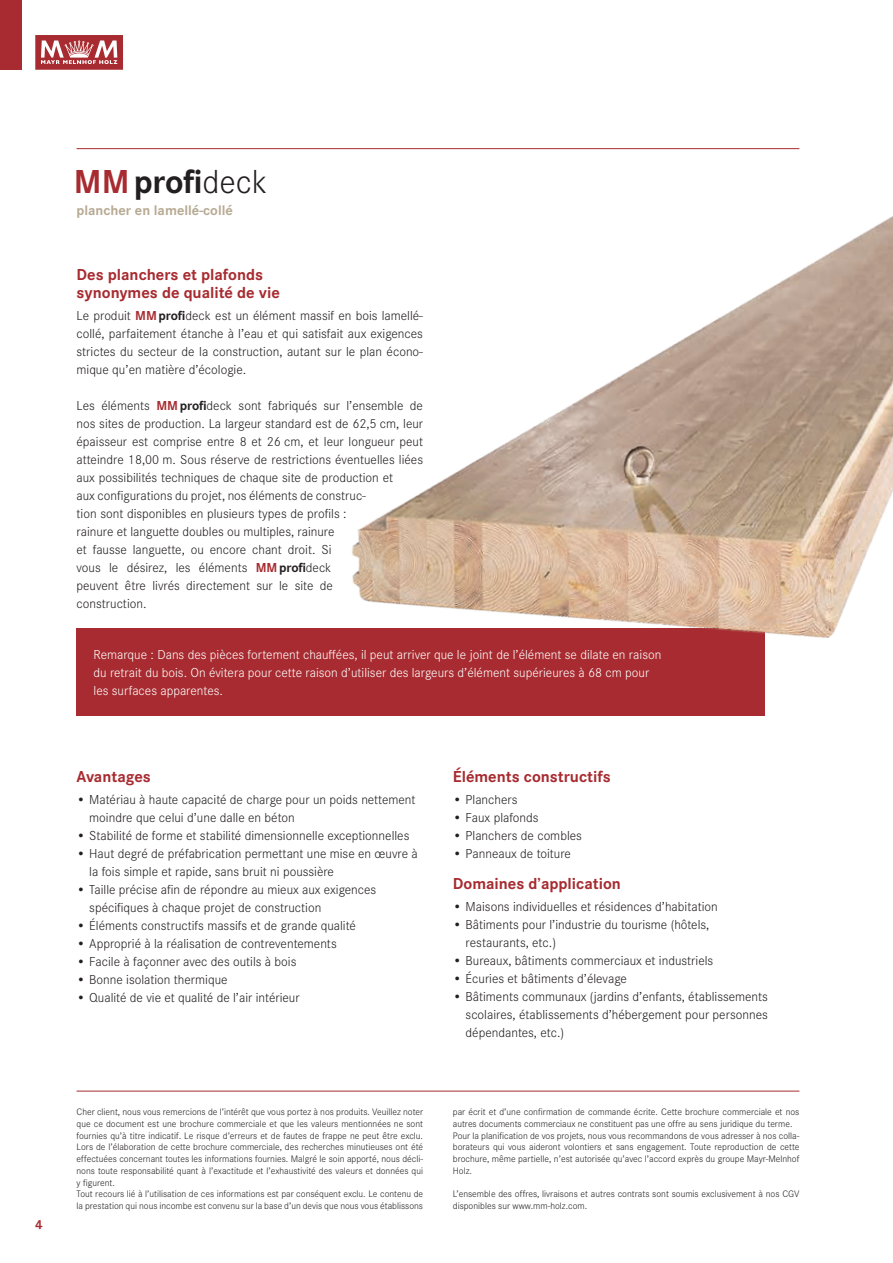
<style>
.page{position:relative;width:893px;height:1263px;background:#fff}
.page>*{position:absolute;margin:0;border:0;box-sizing:border-box;transform-origin:0 0}
.t1{font:700 34.5px "Corporate S";letter-spacing:-.01em;color:#231f20}
.t2{font:700 16.5px/18px "Corporate S";color:#a72b30}
.t3{font:700 14.4px "Corporate S";color:#b8ab95}
.t4{font:300 13.5px/18px "Corporate S";color:#231f20}
.t5{font:300 13.5px/18px "Corporate S";color:#fff}
.t6{font:700 13.5px "Corporate S";color:#a72b30}
.t7{font:300 9.75px/11.7px "Corporate S";color:#231f20}
.s1{color:#a72b30}
.s2{font-weight:300}
.s3{font-weight:700;color:#a72b30}
.s4{font-weight:700}
</style>
<div class="page">
<svg style="left:35px;top:35px;width:88px;height:35px;background:#bd6064"></svg>
<div style="left:0;top:0;width:21px;height:69px;background:#a72b30"></div>
<hr style="left:77px;top:148px;width:722px;height:1px;background:#a72b30">
<div style="left:77px;top:628px;width:688px;height:88px;background:#a72b30"></div>
<img style="left:328px;top:148px;width:565px;height:490px">
<hr style="left:77px;top:1091px;width:722px;height:1px;background:#a72b30">
<p class="t6" style="left:35px;top:1215px;width:9px">4</p>
<h1 class="t1" style="left:74px;top:158px;width:195px"><span class="s1">MM</span>profi<span class="s2">deck</span></h1>
<p class="t3" style="left:77px;top:200px;width:158px">plancher en lamellé-collé</p>
<p class="t2" style="left:77px;top:264px;width:205px">Des planchers et plafonds synonymes de qualité de vie</p>
<p class="t4" style="left:77px;top:306px;width:348px;text-align:justify">Le produit <span class="s3">MM</span><span class="s4">profi</span>deck est un élément massif en bois lamellé&shy;collé, parfaitement étanche à l’eau et qui satisfait aux exigences strictes du secteur de la construction, autant sur le plan écono&shy;mique qu’en matière d’écologie.</p>
<p class="t4" style="left:77px;top:396px;width:348px">Les éléments <span class="s3">MM</span><span class="s4">profi</span>deck sont fabriqués sur l’ensemble de nos sites de production. La largeur standard est de 62,5 cm, leur épaisseur est comprise entre 8 et 26 cm, et leur longueur peut atteindre 18,00 m. Sous réserve de restrictions éventuelles liées aux possibilités techniques de chaque site de production et<br>aux configurations du projet, nos éléments de construc-<br>tion sont disponibles en plusieurs types de profils :<br>rainure et languette doubles ou multiples, rainure<br>et fausse languette, ou encore chant droit. Si<br>vous le désirez, les éléments <span class="s3">MM</span><span class="s4">profi</span>deck<br>peuvent être livrés directement sur le site de<br>construction.</p>
<p class="t5" style="left:94px;top:645px;width:569px">Remarque : Dans des pièces fortement chauffées, il peut arriver que le joint de l’élément se dilate en raison du retrait du bois. On évitera pour cette raison d’utiliser des largeurs d’élément supérieures à 68 cm pour les surfaces apparentes.</p>
<p class="t2" style="left:77px;top:767px;width:76px">Avantages</p>
<p class="t4" style="left:89px;top:790px;width:328px;text-indent:-13px">• Matériau à haute capacité de charge pour un poids nettement moindre que celui d’une dalle en béton</p>
<p class="t4" style="left:77px;top:826px;width:334px">• Stabilité de forme et stabilité dimensionnelle exceptionnelles</p>
<p class="t4" style="left:89px;top:844px;width:330px;text-indent:-13px">• Haut degré de préfabrication permettant une mise en œuvre à la fois simple et rapide, sans bruit ni poussière</p>
<p class="t4" style="left:89px;top:880px;width:289px;text-indent:-13px">• Taille précise afin de répondre au mieux aux exigences spécifiques à chaque projet de construction</p>
<p class="t4" style="left:77px;top:916px;width:281px">• Éléments constructifs massifs et de grande qualité</p>
<p class="t4" style="left:77px;top:934px;width:262px">• Approprié à la réalisation de contreventements</p>
<p class="t4" style="left:77px;top:952px;width:221px">• Facile à façonner avec des outils à bois</p>
<p class="t4" style="left:77px;top:970px;width:153px">• Bonne isolation thermique</p>
<p class="t4" style="left:77px;top:988px;width:225px">• Qualité de vie et qualité de l’air intérieur</p>
<p class="t2" style="left:453px;top:767px;width:159px">Éléments constructifs</p>
<p class="t4" style="left:453px;top:790px;width:66px">• Planchers</p>
<p class="t4" style="left:453px;top:808px;width:87px">• Faux plafonds</p>
<p class="t4" style="left:453px;top:826px;width:131px">• Planchers de combles</p>
<p class="t4" style="left:453px;top:844px;width:120px">• Panneaux de toiture</p>
<p class="t2" style="left:453px;top:874px;width:170px">Domaines d’application</p>
<p class="t4" style="left:453px;top:897px;width:266px">• Maisons individuelles et résidences d’habitation</p>
<p class="t4" style="left:466px;top:915px;width:245px;text-indent:-13px">• Bâtiments pour l’industrie du tourisme (hôtels, restaurants, etc.)</p>
<p class="t4" style="left:453px;top:951px;width:262px">• Bureaux, bâtiments commerciaux et industriels</p>
<p class="t4" style="left:453px;top:969px;width:176px">• Écuries et bâtiments d’élevage</p>
<p class="t4" style="left:466px;top:987px;width:304px;text-align:justify;text-indent:-13px">• Bâtiments communaux (jardins d’enfants, établissements scolaires, établissements d’hébergement pour personnes dépendantes, etc.)</p>
<p class="t7" style="left:77px;top:1106px;width:348px">Cher client, nous vous remercions de l’intérêt que vous portez à nos produits. Veuillez noter que ce document est une brochure commerciale et que les valeurs mentionnées ne sont fournies qu’à titre indicatif. Le risque d’erreurs et de fautes de frappe ne peut être exclu.<br>Lors de l’élaboration de cette brochure commerciale, des recherches minutieuses ont été effectuées concernant toutes les informations fournies. Malgré le soin apporté, nous décli&shy;nons toute responsabilité quant à l’exactitude et l’exhaustivité des valeurs et données qui y figurent.<br>Tout recours lié à l’utilisation de ces informations est par conséquent exclu. Le contenu de la prestation qui nous incombe est convenu sur la base d’un devis que nous vous établissons</p>
<p class="t7" style="left:453px;top:1106px;width:348px">par écrit et d’une confirmation de commande écrite. Cette brochure commerciale et nos autres documents commerciaux ne constituent pas une offre au sens juridique du terme.<br>Pour la planification de vos projets, nous vous recommandons de vous adresser à nos colla&shy;borateurs qui vous aideront volontiers et sans engagement. Toute reproduction de cette brochure, même partielle, n’est autorisée qu’avec l’accord exprès du groupe Mayr-Melnhof Holz.</p>
<p class="t7" style="left:453px;top:1188px;width:348px">L’ensemble des offres, livraisons et autres contrats sont soumis exclusivement à nos CGV disponibles sur www.mm-holz.com.</p>
</div>
